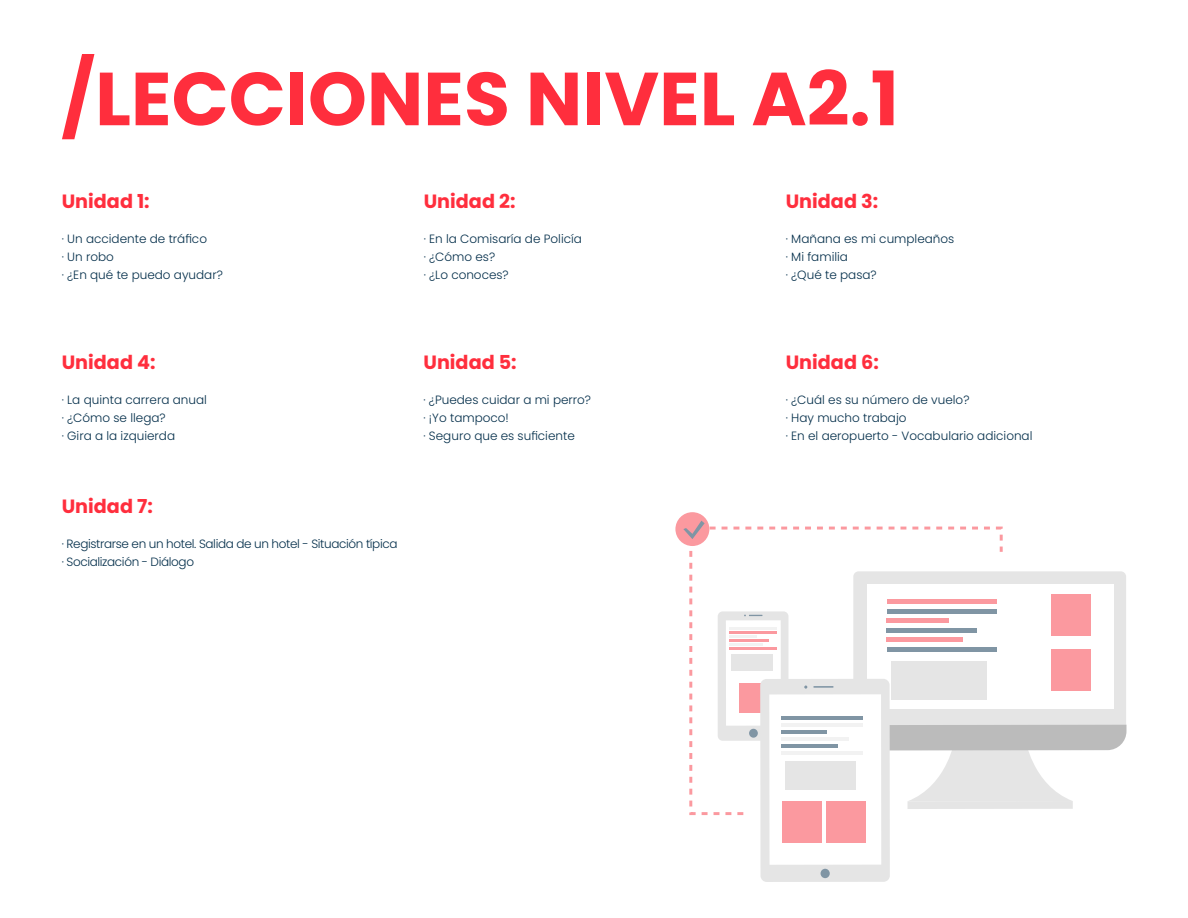
<style>
.page{position:relative;width:1188px;height:918px;background:#fff}
.page>*{position:absolute;margin:0;border:0;box-sizing:border-box;transform-origin:0 0}
.t1{font:700 75px "Poppins";color:#ff2e3d}
.t2{font:700 19.2px "Poppins";color:#ff2e3d}
.t3{font:300 12px "Poppins";color:#032e4a}
.t4{font:300 12px "Poppins";letter-spacing:-.03em;color:#032e4a}
</style>
<div class="page">
<div style="left:908px;top:801px;width:165px;height:8px;background:#e5e5e5"></div>
<svg style="left:1003px;top:571px;width:124px;height:230px"></svg>
<div style="left:867px;top:584px;width:247px;height:124px;background:#fff"></div>
<div style="left:1051px;top:594px;width:40px;height:42px;background:#fb999f"></div>
<div style="left:1051px;top:649px;width:40px;height:42px;background:#fb999f"></div>
<svg style="left:689px;top:527px;width:314px;height:288px"></svg>
<svg style="left:675px;top:512px;width:34px;height:34px"></svg>
<svg style="left:683px;top:521px;width:22px;height:18px"></svg>
<div style="left:760px;top:679px;width:130px;height:203px;background:#e5e5e5;border-radius:6px"></div>
<div style="left:769px;top:694px;width:112px;height:171px;background:#fff"></div>
<div style="left:821px;top:869px;width:9px;height:9px;background:#8095a4;border-radius:50%"></div>
<hr style="left:813px;top:686px;width:20px;height:2px;background:#002b4a">
<div style="left:827px;top:801px;width:39px;height:42px;background:#fb999f"></div>
<div style="left:782px;top:801px;width:40px;height:42px;background:#fb999f"></div>
<hr style="left:782px;top:716px;width:81px;height:4px;background:#8095a4">
<hr style="left:782px;top:723px;width:81px;height:4px;background:#f2f2f2">
<hr style="left:782px;top:730px;width:45px;height:4px;background:#8095a4">
<hr style="left:782px;top:737px;width:67px;height:4px;background:#f2f2f2">
<hr style="left:782px;top:744px;width:56px;height:4px;background:#8095a4">
<hr style="left:782px;top:751px;width:81px;height:4px;background:#f2f2f2">
<div style="left:785px;top:762px;width:71px;height:28px;background:#e5e5e5"></div>
<p class="t1" style="left:61px;top:55px;width:839px">/LECCIONES NIVEL A2.1</p>
<p class="t2" style="left:62px;top:190px;width:89px">Unidad 1:</p>
<p class="t3" style="left:62px;top:232px;width:147px">· Un accidente de tráfico</p>
<p class="t3" style="left:62px;top:250px;width:54px">· Un robo</p>
<p class="t3" style="left:62px;top:268px;width:163px">· ¿En qué te puedo ayudar?</p>
<p class="t2" style="left:424px;top:190px;width:93px">Unidad 2:</p>
<p class="t3" style="left:424px;top:232px;width:160px">· En la Comisaría de Policía</p>
<p class="t3" style="left:424px;top:250px;width:73px">· ¿Cómo es?</p>
<p class="t3" style="left:424px;top:268px;width:86px">· ¿Lo conoces?</p>
<p class="t2" style="left:62px;top:351px;width:95px">Unidad 4:</p>
<p class="t3" style="left:62px;top:393px;width:147px">· La quinta carrera anual</p>
<p class="t3" style="left:62px;top:411px;width:105px">· ¿Cómo se llega?</p>
<p class="t3" style="left:62px;top:429px;width:115px">· Gira a la izquierda</p>
<p class="t2" style="left:62px;top:495px;width:93px">Unidad 7:</p>
<p class="t4" style="left:62px;top:537px;width:337px">· Registrarse en un hotel. Salida de un hotel - Situación típica</p>
<p class="t4" style="left:62px;top:555px;width:134px">· Socialización - Diálogo</p>
<p class="t2" style="left:423px;top:351px;width:95px">Unidad 5:</p>
<p class="t3" style="left:423px;top:393px;width:169px">· ¿Puedes cuidar a mi perro?</p>
<p class="t3" style="left:423px;top:411px;width:87px">· ¡Yo tampoco!</p>
<p class="t3" style="left:423px;top:429px;width:153px">· Seguro que es suficiente</p>
<p class="t2" style="left:786px;top:190px;width:94px">Unidad 3:</p>
<p class="t3" style="left:786px;top:232px;width:170px">· Mañana es mi cumpleaños</p>
<p class="t3" style="left:786px;top:250px;width:64px">· Mi familia</p>
<p class="t3" style="left:786px;top:268px;width:92px">· ¿Qué te pasa?</p>
<p class="t2" style="left:786px;top:351px;width:95px">Unidad 6:</p>
<p class="t3" style="left:786px;top:393px;width:185px">· ¿Cuál es su número de vuelo?</p>
<p class="t3" style="left:786px;top:411px;width:122px">· Hay mucho trabajo</p>
<p class="t3" style="left:786px;top:429px;width:248px">· En el aeropuerto - Vocabulario adicional</p>
</div>
